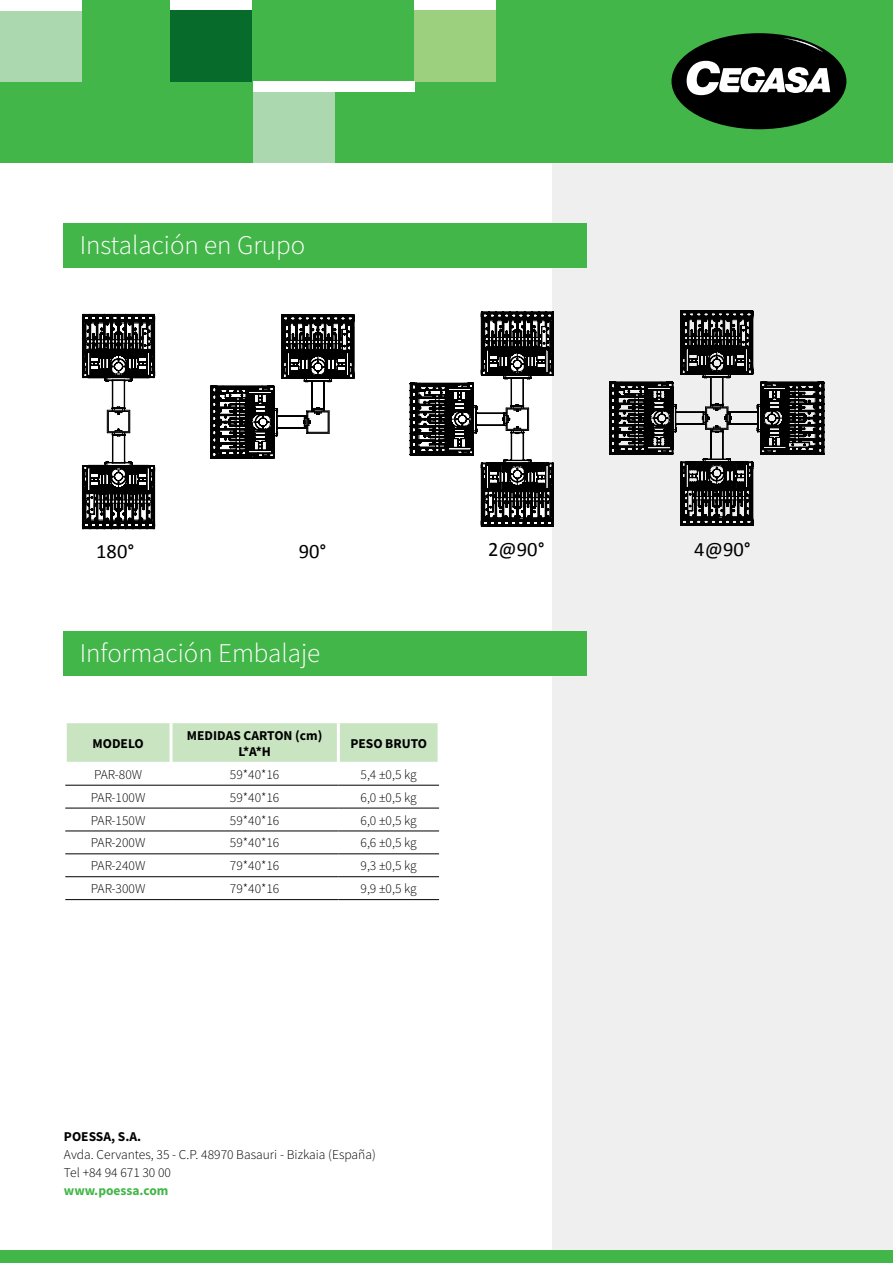
<style>
.page{position:relative;width:893px;height:1263px;background:#fff}
.page>*{position:absolute;margin:0;border:0;box-sizing:border-box;transform-origin:0 0}
.t1{font:300 27px "Source Sans Pro";color:#fff}
.t2{font:20.4px "Calibri";color:#000}
.t3{font:300 13.5px/18px "Source Sans Pro";color:#000}
.t4{font:700 13.5px/16.2px "Source Sans Pro";color:#000;text-align:center}
.t5{font:700 13.5px "Source Sans Pro";color:#43b649}
</style>
<div class="page">
<div style="left:553px;top:0;width:340px;height:1263px;background:#efeff0"></div>
<div style="left:0;top:1250px;width:893px;height:13px;background:#43b649"></div>
<div style="left:0;top:0;width:893px;height:162px;background:#43b649"></div>
<div style="left:671px;top:33px;width:175px;height:96px;background:#000;border-radius:50%"></div>
<svg style="left:784px;top:38px;width:40px;height:14px"></svg>
<svg style="left:686px;top:61px;width:144px;height:34px"></svg>
<div style="left:415px;top:0;width:81px;height:81px;background:#9ccf7e"></div>
<div style="left:415px;top:0;width:81px;height:9px;background:#fff"></div>
<div style="left:0;top:0;width:81px;height:81px;background:#abd8ae"></div>
<div style="left:0;top:0;width:81px;height:10px;background:#fff"></div>
<div style="left:253px;top:81px;width:81px;height:81px;background:#abd8ae"></div>
<div style="left:253px;top:81px;width:162px;height:10px;background:#fff"></div>
<div style="left:171px;top:0;width:81px;height:81px;background:#076c2b"></div>
<div style="left:171px;top:0;width:81px;height:9px;background:#fff"></div>
<div style="left:64px;top:224px;width:523px;height:44px;background:#43b649"></div>
<div style="left:64px;top:631px;width:523px;height:44px;background:#43b649"></div>
<svg style="left:82px;top:313px;width:73px;height:217px"></svg>
<svg style="left:211px;top:314px;width:143px;height:144px"></svg>
<svg style="left:410px;top:310px;width:144px;height:218px"></svg>
<svg style="left:609px;top:310px;width:215px;height:216px"></svg>
<div style="left:67px;top:723px;width:371px;height:39px;background:#c9e4c1"></div>
<svg style="left:65px;top:784px;width:374px;height:94px"></svg>
<hr style="left:65px;top:785px;width:106px;height:1px;background:#000">
<hr style="left:171px;top:785px;width:167px;height:1px;background:#000">
<hr style="left:338px;top:785px;width:101px;height:1px;background:#000">
<hr style="left:65px;top:808px;width:106px;height:1px;background:#000">
<hr style="left:171px;top:808px;width:167px;height:1px;background:#000">
<hr style="left:338px;top:808px;width:101px;height:1px;background:#000">
<hr style="left:65px;top:831px;width:106px;height:1px;background:#000">
<hr style="left:171px;top:831px;width:167px;height:1px;background:#000">
<hr style="left:338px;top:831px;width:101px;height:1px;background:#000">
<hr style="left:65px;top:853px;width:106px;height:1px;background:#000">
<hr style="left:171px;top:853px;width:167px;height:1px;background:#000">
<hr style="left:338px;top:853px;width:101px;height:1px;background:#000">
<hr style="left:65px;top:876px;width:106px;height:1px;background:#000">
<hr style="left:171px;top:876px;width:167px;height:1px;background:#000">
<hr style="left:338px;top:876px;width:101px;height:1px;background:#000">
<hr style="left:65px;top:899px;width:106px;height:1px;background:#000">
<hr style="left:171px;top:899px;width:167px;height:1px;background:#000">
<hr style="left:338px;top:899px;width:101px;height:1px;background:#000">
<hr style="left:170px;top:723px;width:3px;height:39px;background:#fff">
<hr style="left:337px;top:723px;width:3px;height:39px;background:#fff">
<h1 class="t1" style="left:80px;top:229px;width:227px">Instalación en Grupo</h1>
<h2 class="t2" style="left:96px;top:539px;width:40px">180°</h2>
<h2 class="t2" style="left:299px;top:539px;width:29px">90°</h2>
<h2 class="t2" style="left:488px;top:536px;width:58px">2@90°</h2>
<h2 class="t2" style="left:694px;top:536px;width:58px">4@90°</h2>
<h1 class="t1" style="left:80px;top:637px;width:242px">Información Embalaje</h1>
<p class="t4" style="left:93px;top:735px;width:53px">MODELO</p>
<p class="t4" style="left:187px;top:727px;width:137px">MEDIDAS CARTON (cm)<br>L*A*H</p>
<p class="t4" style="left:350px;top:735px;width:78px">PESO BRUTO</p>
<p class="t3" style="left:94px;top:765px;width:50px">PAR-80W</p>
<p class="t3" style="left:230px;top:765px;width:51px">59*40*16</p>
<p class="t3" style="left:361px;top:765px;width:58px">5,4 ±0,5 kg</p>
<p class="t3" style="left:91px;top:788px;width:56px">PAR-100W</p>
<p class="t3" style="left:230px;top:788px;width:51px">59*40*16</p>
<p class="t3" style="left:361px;top:788px;width:58px">6,0 ±0,5 kg</p>
<p class="t3" style="left:91px;top:811px;width:56px">PAR-150W</p>
<p class="t3" style="left:230px;top:811px;width:51px">59*40*16</p>
<p class="t3" style="left:361px;top:811px;width:58px">6,0 ±0,5 kg</p>
<p class="t3" style="left:91px;top:834px;width:56px">PAR-200W</p>
<p class="t3" style="left:230px;top:834px;width:51px">59*40*16</p>
<p class="t3" style="left:361px;top:834px;width:58px">6,6 ±0,5 kg</p>
<p class="t3" style="left:91px;top:857px;width:56px">PAR-240W</p>
<p class="t3" style="left:230px;top:857px;width:51px">79*40*16</p>
<p class="t3" style="left:361px;top:857px;width:58px">9,3 ±0,5 kg</p>
<p class="t3" style="left:91px;top:880px;width:56px">PAR-300W</p>
<p class="t3" style="left:230px;top:880px;width:51px">79*40*16</p>
<p class="t3" style="left:361px;top:880px;width:58px">9,9 ±0,5 kg</p>
<p class="t4" style="left:64px;top:1128px;width:79px">POESSA, S.A.</p>
<p class="t3" style="left:64px;top:1145px;width:313px">Avda. Cervantes, 35 - C.P. 48970 Basauri - Bizkaia (España)<br>Tel +84 94 671 30 00</p>
<p class="t5" style="left:64px;top:1181px;width:106px">www.poessa.com</p>
</div>
